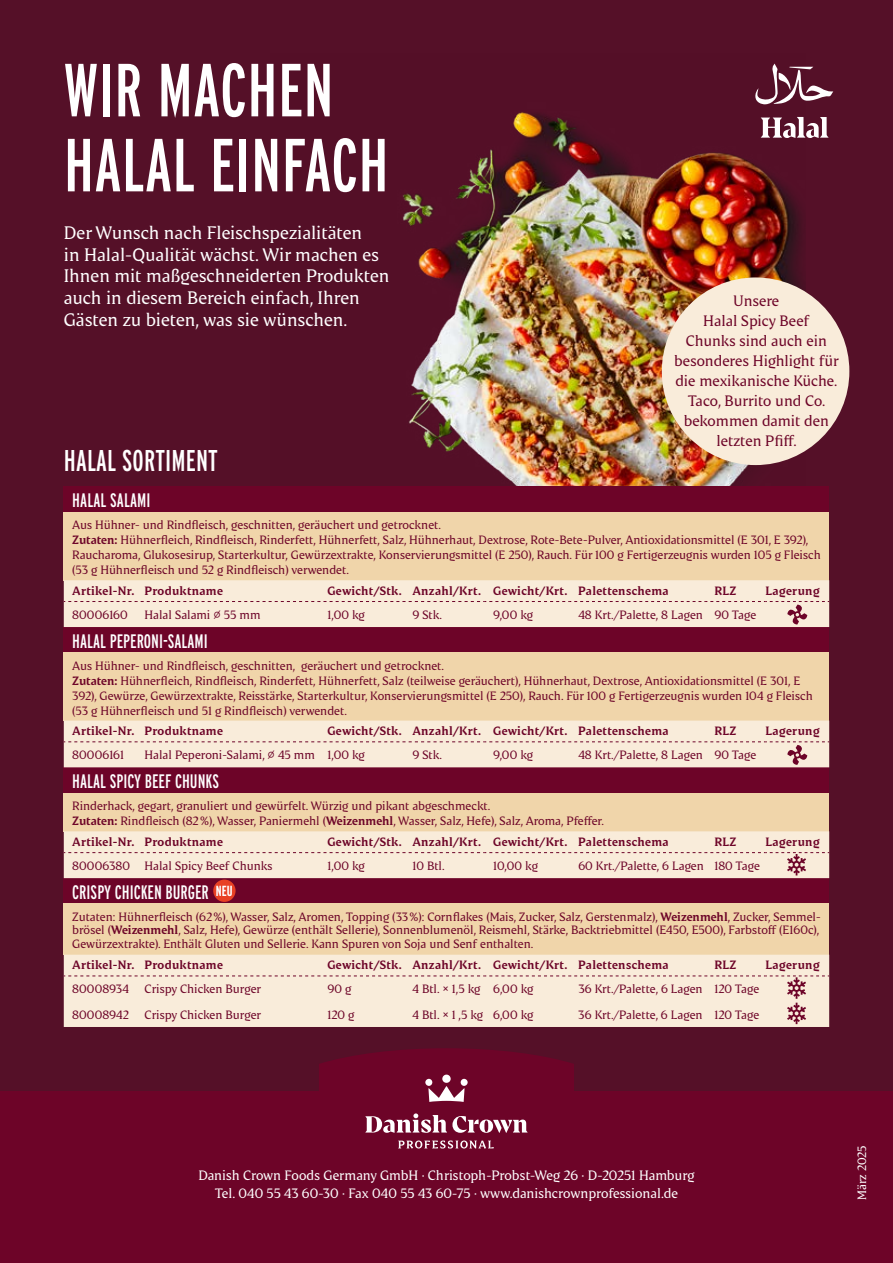
<style>
.page{position:relative;width:893px;height:1263px;background:#551028}
.page>*{position:absolute;margin:0;border:0;box-sizing:border-box;transform-origin:0 0}
.t1{font:75px/75px "Interstate Compressed";letter-spacing:.005em;color:#fff}
.t2{font:30px "Interstate Compressed";letter-spacing:.005em;color:#fff}
.t3{font:19.5px "Interstate Compressed";color:#fff}
.t4{font:18px/21.8px "Danish Crown Text";letter-spacing:-.005em;color:#fff}
.t5{font:15px/20px "Danish Crown Text";letter-spacing:-.005em;color:#6d0428;text-align:center}
.t6{font:700 14.7px "Interstate Compressed";color:#fff}
.t7{font:13.5px/18px "Danish Crown Text";letter-spacing:-.005em;color:#fff;text-align:center}
.t8{font:12px/15px "Danish Crown Text";letter-spacing:-.005em;color:#6d0428}
.t9{font:700 12px "Danish Crown Text";letter-spacing:.02em;color:#6d0428}
.t10{font:12px "Danish Crown Text";color:#fff}
.s1{font-weight:700}
</style>
<div class="page">
<div style="left:0;top:1091px;width:893px;height:172px;background:#6d0428"></div>
<img style="left:270px;top:63px;width:536px;height:424px">
<div style="left:64px;top:487px;width:765px;height:25px;background:#6d0428"></div>
<div style="left:64px;top:512px;width:765px;height:68px;background:#f0d5aa"></div>
<div style="left:64px;top:627px;width:765px;height:25px;background:#6d0428"></div>
<div style="left:64px;top:652px;width:765px;height:68px;background:#f0d5aa"></div>
<div style="left:64px;top:767px;width:765px;height:26px;background:#6d0428"></div>
<div style="left:64px;top:793px;width:765px;height:38px;background:#f0d5aa"></div>
<div style="left:64px;top:878px;width:765px;height:26px;background:#6d0428"></div>
<div style="left:64px;top:904px;width:765px;height:51px;background:#f0d5aa"></div>
<div style="left:64px;top:580px;width:765px;height:47px;background:#f9ecda"></div>
<div style="left:64px;top:720px;width:765px;height:47px;background:#f9ecda"></div>
<div style="left:64px;top:831px;width:765px;height:47px;background:#f9ecda"></div>
<div style="left:64px;top:955px;width:765px;height:72px;background:#f9ecda"></div>
<div style="left:64px;top:975px;width:765px;height:49px;background:#f9ecda"></div>
<div style="left:213px;top:879px;width:23px;height:23px;background:#e84124;border-radius:50%"></div>
<div style="left:662px;top:277px;width:187px;height:188px;background:#f9ecda;border-radius:50%"></div>
<svg style="left:761px;top:117px;width:68px;height:21px"></svg>
<svg style="left:755px;top:64px;width:78px;height:40px"></svg>
<svg style="left:319px;top:1048px;width:255px;height:85px"></svg>
<svg style="left:398px;top:1140px;width:96px;height:8px"></svg>
<h1 class="t1" style="left:64px;top:52px;width:326px">WIR MACHEN<br>HALAL EINFACH</h1>
<h3 class="t4" style="left:64px;top:221px;width:327px">Der Wunsch nach Fleischspezialitäten<br>in Halal-Qualität wächst. Wir machen es Ihnen mit maßgeschneiderten Produkten auch in diesem Bereich einfach, Ihren Gästen zu bieten, was sie wünschen.</h3>
<h2 class="t2" style="left:64px;top:443px;width:156px">HALAL SORTIMENT</h2>
<p class="t5" style="left:674px;top:290px;width:166px">Unsere<br>Halal Spicy Beef<br>Chunks sind auch ein besonderes Highlight für die mexikanische Küche.<br>Taco, Burrito und Co. bekommen damit den letzten Pfiff.</p>
<h3 class="t3" style="left:72px;top:490px;width:80px">HALAL SALAMI</h3>
<p class="t8" style="left:72px;top:517px;width:750px">Aus Hühner- und Rindfleisch, geschnitten, geräuchert und getrocknet.<br><span class="s1">Zutaten:</span> Hühnerfleich, Rindfleisch, Rinderfett, Hühnerfett, Salz, Hühnerhaut, Dextrose, Rote-Bete-Pulver, Antioxidationsmittel (E 301, E 392), Raucharoma, Glukosesirup, Starterkultur, Gewürzextrakte, Konservierungsmittel (E 250), Rauch. Für 100 g Fertigerzeugnis wurden 105 g Fleisch (53 g Hühnerfleisch und 52 g Rindfleisch) verwendet.</p>
<p class="t9" style="left:72px;top:583px;width:152px">Artikel-Nr. Produktname</p>
<p class="t9" style="left:327px;top:583px;width:343px">Gewicht/Stk. Anzahl/Krt. Gewicht/Krt. Palettenschema</p>
<p class="t9" style="left:714px;top:583px;width:24px">RLZ</p>
<p class="t9" style="left:765px;top:583px;width:56px">Lagerung</p>
<p class="t8" style="left:72px;top:607px;width:57px">80006160</p>
<p class="t8" style="left:145px;top:607px;width:118px">Halal Salami ∅ 55 mm</p>
<p class="t8" style="left:327px;top:607px;width:39px">1,00 kg</p>
<p class="t8" style="left:412px;top:607px;width:31px">9 Stk.</p>
<p class="t8" style="left:493px;top:607px;width:41px">9,00 kg</p>
<p class="t8" style="left:578px;top:607px;width:179px">48 Krt./Palette, 8 Lagen 90 Tage</p>
<h3 class="t3" style="left:72px;top:630px;width:137px">HALAL PEPERONI-SALAMI</h3>
<p class="t8" style="left:72px;top:658px;width:742px">Aus Hühner- und Rindfleisch, geschnitten, geräuchert und getrocknet.<br><span class="s1">Zutaten:</span> Hühnerfleich, Rindfleisch, Rinderfett, Hühnerfett, Salz (teilweise geräuchert), Hühnerhaut, Dextrose, Antioxidationsmittel (E 301, E 392), Gewürze, Gewürzextrakte, Reisstärke, Starterkultur, Konservierungsmittel (E 250), Rauch. Für 100 g Fertigerzeugnis wurden 104 g Fleisch (53 g Hühnerfleisch und 51 g Rindfleisch) verwendet.</p>
<p class="t9" style="left:72px;top:723px;width:152px">Artikel-Nr. Produktname</p>
<p class="t9" style="left:327px;top:723px;width:343px">Gewicht/Stk. Anzahl/Krt. Gewicht/Krt. Palettenschema</p>
<p class="t9" style="left:714px;top:723px;width:24px">RLZ</p>
<p class="t9" style="left:765px;top:723px;width:56px">Lagerung</p>
<p class="t8" style="left:72px;top:747px;width:53px">80006161</p>
<p class="t8" style="left:145px;top:747px;width:222px">Halal Peperoni-Salami, ∅ 45 mm 1,00 kg</p>
<p class="t8" style="left:412px;top:747px;width:31px">9 Stk.</p>
<p class="t8" style="left:493px;top:747px;width:41px">9,00 kg</p>
<p class="t8" style="left:578px;top:747px;width:179px">48 Krt./Palette, 8 Lagen 90 Tage</p>
<h3 class="t3" style="left:72px;top:770px;width:148px">HALAL SPICY BEEF CHUNKS</h3>
<p class="t8" style="left:72px;top:798px;width:533px">Rinderhack, gegart, granuliert und gewürfelt. Würzig und pikant abgeschmeckt.<br><span class="s1">Zutaten:</span> Rindfleisch (82%), Wasser, Paniermehl (<span class="s1">Weizenmehl</span>, Wasser, Salz, Hefe), Salz, Aroma, Pfeffer.</p>
<p class="t9" style="left:72px;top:834px;width:152px">Artikel-Nr. Produktname</p>
<p class="t9" style="left:327px;top:834px;width:343px">Gewicht/Stk. Anzahl/Krt. Gewicht/Krt. Palettenschema</p>
<p class="t9" style="left:714px;top:834px;width:24px">RLZ</p>
<p class="t9" style="left:765px;top:834px;width:56px">Lagerung</p>
<p class="t8" style="left:72px;top:858px;width:202px">80006380 Halal Spicy Beef Chunks</p>
<p class="t8" style="left:327px;top:858px;width:39px">1,00 kg</p>
<p class="t8" style="left:412px;top:858px;width:34px">10 Btl.</p>
<p class="t8" style="left:493px;top:858px;width:46px">10,00 kg</p>
<p class="t8" style="left:578px;top:858px;width:183px">60 Krt./Palette, 6 Lagen 180 Tage</p>
<h3 class="t3" style="left:72px;top:881px;width:138px">CRISPY CHICKEN BURGER</h3>
<p class="t8" style="left:72px;top:910px;width:750px;line-height:13.5px;text-align:justify">Zutaten: Hühnerfleisch (62%), Wasser, Salz, Aromen, Topping (33%): Cornflakes (Mais, Zucker, Salz, Gerstenmalz), <span class="s1">Weizenmehl</span>, Zucker, Semmel&shy;brösel (<span class="s1">Weizenmehl</span>, Salz, Hefe), Gewürze (enthält Sellerie), Sonnenblumenöl, Reismehl, Stärke, Backtriebmittel (E450, E500), Farbstoff (E160c), Gewürzextrakte). Enthält Gluten und Sellerie. Kann Spuren von Soja und Senf enthalten.</p>
<p class="t6" style="left:216px;top:882px;width:18px">NEU</p>
<p class="t9" style="left:72px;top:957px;width:152px">Artikel-Nr. Produktname</p>
<p class="t9" style="left:327px;top:957px;width:343px">Gewicht/Stk. Anzahl/Krt. Gewicht/Krt. Palettenschema</p>
<p class="t9" style="left:714px;top:957px;width:24px">RLZ</p>
<p class="t9" style="left:765px;top:957px;width:56px">Lagerung</p>
<p class="t8" style="left:72px;top:981px;width:58px">80008934</p>
<p class="t8" style="left:145px;top:981px;width:118px">Crispy Chicken Burger</p>
<p class="t8" style="left:327px;top:981px;width:25px">90 g</p>
<p class="t8" style="left:412px;top:981px;width:122px">4 Btl. × 1,5 kg 6,00 kg</p>
<p class="t8" style="left:578px;top:981px;width:182px">36 Krt./Palette, 6 Lagen 120 Tage</p>
<p class="t8" style="left:72px;top:1007px;width:58px">80008942</p>
<p class="t8" style="left:145px;top:1007px;width:118px">Crispy Chicken Burger</p>
<p class="t8" style="left:327px;top:1007px;width:28px">120 g</p>
<p class="t8" style="left:412px;top:1007px;width:122px">4 Btl. × 1 ,5 kg 6,00 kg</p>
<p class="t8" style="left:578px;top:1007px;width:182px">36 Krt./Palette, 6 Lagen 120 Tage</p>
<p class="t7" style="left:198px;top:1166px;width:498px">Danish Crown Foods Germany GmbH · Christoph-Probst-Weg 26 · D-20251 Hamburg<br>Tel. 040 55 43 60-30 · Fax 040 55 43 60-75 · www.danishcrownprofessional.de</p>
<p class="t10" style="left:855px;top:1200px;width:56px;rotate:-90deg">März 2025</p>
</div>
